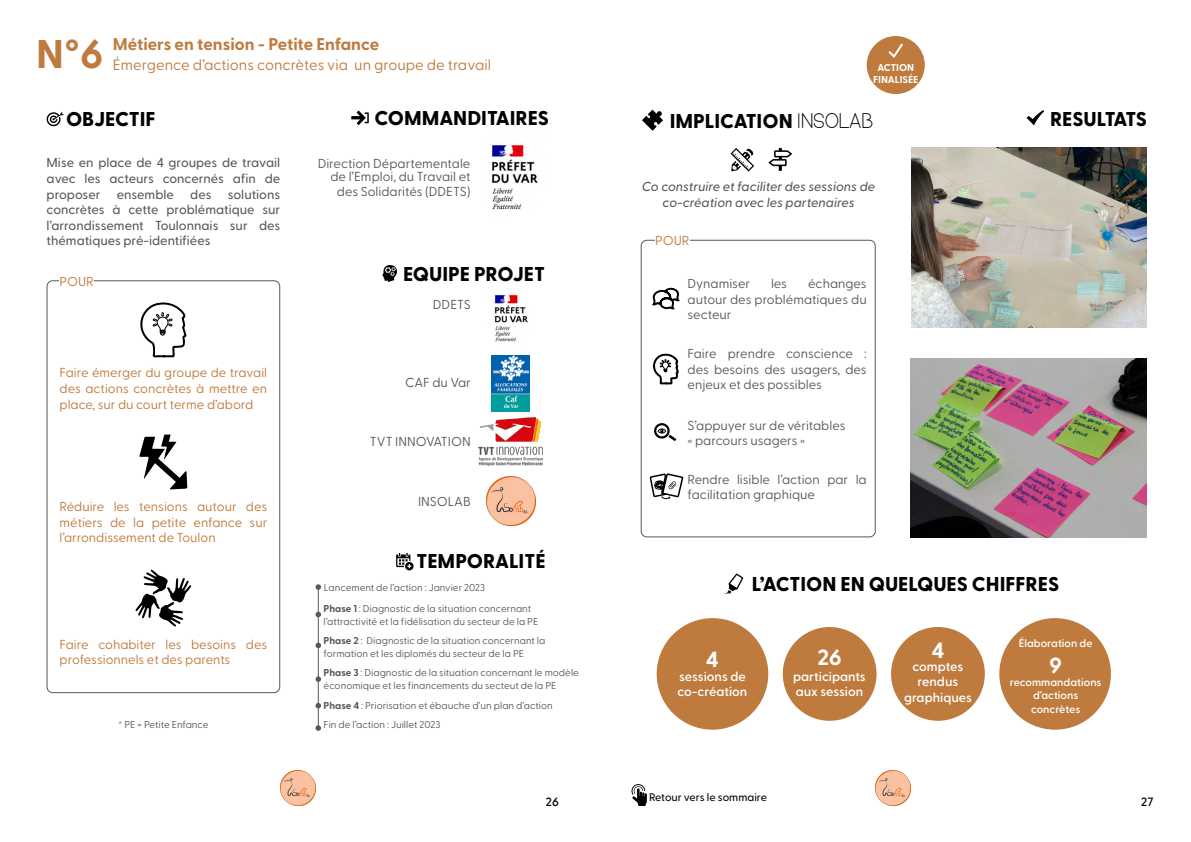
<style>
.page{position:relative;width:1191px;height:842px;background:#fff}
.page>*{position:absolute;margin:0;border:0;box-sizing:border-box;transform-origin:0 0}
.t1{font:700 40px "Greycliff CF";color:#bf7b3d}
.t2{font:700 22px "Greycliff CF";color:#fff}
.t3{font:800 20px "Greycliff CF";color:#010202}
.t4{font:800 20px "Greycliff CF";color:#000}
.t5{font:700 17px "Greycliff CF";color:#bf7b3d}
.t6{font:15px "Greycliff CF";color:#bf7b3d}
.t7{font:13px/15.6px "Greycliff CF";color:#585856;text-align:justify}
.t8{font:13px/15.6px "Greycliff CF";color:#bf7b3d;text-align:justify}
.t9{font:500 13px/15.6px "Greycliff CF";color:#585856;text-align:justify}
.t10{font:600 13px/15.6px "Greycliff CF";color:#fff}
.t11{font:italic 500 13px/15.6px "Greycliff CF";color:#585856;text-align:center}
.t12{font:600 12px "Greycliff CF";color:#000}
.t13{font:600 11px/13.2px "Greycliff CF";color:#fff;text-align:center}
.t14{font:500 11px "Greycliff CF";color:#000}
.t15{font:10px/21.2px "Greycliff CF";color:#585856}
.t16{font:700 10px/12px "Greycliff CF";color:#fff;text-align:center}
.s1{font-weight:700}
.s2{font-family:"Bavro";font-weight:400}
</style>
<div class="page">
<img style="left:280px;top:770px;width:35px;height:35px">
<img style="left:876px;top:770px;width:34px;height:35px">
<svg style="left:631px;top:784px;width:16px;height:22px"></svg>
<div style="left:999px;top:618px;width:112px;height:112px;background:#bf7b3d;border-radius:50%"></div>
<div style="left:782px;top:627px;width:94px;height:94px;background:#bf7b3d;border-radius:50%"></div>
<div style="left:891px;top:627px;width:93px;height:94px;background:#bf7b3d;border-radius:50%"></div>
<svg style="left:47px;top:112px;width:17px;height:14px"></svg>
<svg style="left:351px;top:111px;width:18px;height:14px"></svg>
<svg style="left:382px;top:265px;width:15px;height:17px"></svg>
<img style="left:492px;top:145px;width:46px;height:64px">
<svg style="left:396px;top:553px;width:17px;height:17px"></svg>
<img style="left:478px;top:417px;width:65px;height:49px">
<img style="left:486px;top:476px;width:49px;height:49px">
<div style="left:47px;top:280px;width:233px;height:413px;border:1px solid #575756;border-radius:6px"></div>
<div style="left:60px;top:275px;width:34px;height:11px;background:#fff"></div>
<img style="left:494px;top:294px;width:34px;height:48px">
<svg style="left:727px;top:573px;width:16px;height:20px"></svg>
<div style="left:656px;top:618px;width:112px;height:112px;background:#bf7b3d;border-radius:50%"></div>
<svg style="left:1026px;top:110px;width:18px;height:15px"></svg>
<svg style="left:730px;top:148px;width:24px;height:24px"></svg>
<svg style="left:768px;top:148px;width:24px;height:23px"></svg>
<svg style="left:650px;top:239px;width:30px;height:71px"></svg>
<svg style="left:653px;top:353px;width:26px;height:88px"></svg>
<svg style="left:650px;top:473px;width:34px;height:27px"></svg>
<div style="left:640px;top:240px;width:235px;height:297px;border:1px solid #575756;border-radius:6px"></div>
<div style="left:655px;top:234px;width:34px;height:11px;background:#fff"></div>
<svg style="left:642px;top:110px;width:21px;height:21px"></svg>
<div style="left:866px;top:36px;width:58px;height:58px;background:#bf7b3d;border-radius:50%"></div>
<svg style="left:888px;top:43px;width:15px;height:15px"></svg>
<img style="left:910px;top:359px;width:236px;height:179px">
<img style="left:911px;top:148px;width:235px;height:179px">
<img style="left:492px;top:356px;width:38px;height:55px">
<svg style="left:136px;top:570px;width:55px;height:56px"></svg>
<svg style="left:139px;top:434px;width:48px;height:55px"></svg>
<svg style="left:140px;top:302px;width:47px;height:56px"></svg>
<hr style="left:318px;top:587px;width:1px;height:142px;background:#585856">
<svg style="left:315px;top:643px;width:6px;height:5px"></svg>
<svg style="left:315px;top:612px;width:6px;height:5px"></svg>
<svg style="left:315px;top:584px;width:6px;height:6px"></svg>
<svg style="left:315px;top:676px;width:6px;height:6px"></svg>
<svg style="left:315px;top:703px;width:6px;height:5px"></svg>
<svg style="left:315px;top:725px;width:6px;height:6px"></svg>
<h1 class="t1" style="left:36px;top:24px;width:69px">N°6</h1>
<h3 class="t5" style="left:113px;top:31px;width:268px">Métiers en tension - Petite Enfance</h3>
<h3 class="t6" style="left:113px;top:54px;width:380px">Émergence d’actions concrètes via un groupe de travail</h3>
<h3 class="t3" style="left:66px;top:104px;width:91px">OBJECTIF</h3>
<h3 class="t3" style="left:374px;top:103px;width:176px">COMMANDITAIRES</h3>
<h3 class="t7" style="left:318px;top:156px;width:154px;line-height:13px;text-align:right">Direction Départementale de l’Emploi, du Travail et</h3>
<h3 class="t7" style="left:337px;top:183px;width:135px">des Solidarités (DDETS)</h3>
<h3 class="t9" style="left:47px;top:154px;width:235px">Mise en place de 4 groupes de travail avec les acteurs concernés afin de proposer ensemble</h3>
<h3 class="t9" style="left:47px;top:185px;width:235px;text-indent:181px">solutions concrètes à cette problématique sur l’arrondissement Toulonnais sur des thématiques pré-identifiées</h3>
<h3 class="t9" style="left:190px;top:185px;width:23px">des</h3>
<h3 class="t8" style="left:60px;top:272px;width:36px">POUR</h3>
<h3 class="t8" style="left:60px;top:364px;width:209px">Faire émerger du groupe de travail des actions concrètes à mettre en place, sur du court terme d’abord</h3>
<h3 class="t8" style="left:60px;top:498px;width:209px">Réduire les tensions autour des métiers de la petite enfance sur l’arrondissement de Toulon</h3>
<h3 class="t8" style="left:60px;top:635px;width:209px">Faire cohabiter les besoins des professionnels et des parents</h3>
<p class="t15" style="left:118px;top:714px;width:92px">* PE = Petite Enfance</p>
<h3 class="t3" style="left:403px;top:258px;width:143px">EQUIPE PROJET</h3>
<h3 class="t7" style="left:433px;top:296px;width:39px">DDETS</h3>
<h3 class="t7" style="left:405px;top:374px;width:67px">CAF du Var</h3>
<h3 class="t7" style="left:370px;top:433px;width:102px">TVT INNOVATION</h3>
<h3 class="t7" style="left:418px;top:493px;width:54px">INSOLAB</h3>
<h3 class="t3" style="left:416px;top:545px;width:131px">TEMPORALITÉ</h3>
<p class="t15" style="left:324px;top:576px;width:209px">Lancement de l’action : Janvier 2023<br><span class="s1">Phase 1</span> : Diagnostic de la situation concernant</p>
<p class="t15" style="left:324px;top:612px;width:223px;line-height:18.7px">l’attractivité et la fidélisation du secteur de la PE<br><span class="s1">Phase 2</span> : Diagnostic de la situation concernant la</p>
<p class="t15" style="left:324px;top:642px;width:202px">formation et les diplomés du secteur de la PE</p>
<p class="t15" style="left:324px;top:665px;width:257px;line-height:13px"><span class="s1">Phase 3</span> : Diagnostic de la situation concernant le modèle économique et les financements du secteut de la PE</p>
<p class="t15" style="left:324px;top:694px;width:231px"><span class="s1">Phase 4</span> : Priorisation et ébauche d’un plan d’action</p>
<p class="t15" style="left:324px;top:713px;width:119px">Fin de l’action : Juillet 2023</p>
<p class="t16" style="left:873px;top:61px;width:47px">ACTION<br>FINALISÉE</p>
<h3 class="t3" style="left:670px;top:106px;width:205px">IMPLICATION <span class="s2">INSOLAB</span></h3>
<h3 class="t3" style="left:1050px;top:103px;width:98px">RESULTATS</h3>
<h3 class="t11" style="left:642px;top:178px;width:235px">Co construire et faciliter des sessions de co-création avec les partenaires</h3>
<h3 class="t8" style="left:655px;top:231px;width:36px">POUR</h3>
<h3 class="t7" style="left:687px;top:275px;width:181px;text-indent:120px">échanges autour des problématiques du secteur</h3>
<h3 class="t7" style="left:687px;top:345px;width:181px">Faire prendre conscience : des besoins des usagers, des enjeux et des possibles</h3>
<h3 class="t7" style="left:687px;top:416px;width:159px">S’appuyer sur de véritables « parcours usagers »</h3>
<h3 class="t7" style="left:687px;top:470px;width:181px">Rendre lisible l’action par la facilitation graphique</h3>
<h3 class="t7" style="left:687px;top:275px;width:64px">Dynamiser</h3>
<h3 class="t7" style="left:771px;top:275px;width:18px">les</h3>
<h3 class="t4" style="left:752px;top:569px;width:309px">L’ACTION EN QUELQUES CHIFFRES</h3>
<h2 class="t2" style="left:706px;top:642px;width:14px">4</h2>
<h3 class="t10" style="left:677px;top:668px;width:71px">sessions de co-création</h3>
<h2 class="t2" style="left:817px;top:641px;width:26px">26</h2>
<h3 class="t10" style="left:793px;top:668px;width:74px">participants aux session</h3>
<h2 class="t2" style="left:931px;top:633px;width:14px">4</h2>
<h3 class="t10" style="left:904px;top:658px;width:69px;text-align:center">comptes rendus graphiques</h3>
<p class="t13" style="left:1018px;top:635px;width:75px">Élaboration de</p>
<h2 class="t2" style="left:1049px;top:648px;width:14px">9</h2>
<p class="t13" style="left:1009px;top:675px;width:93px">recommandations d’actions concrètes</p>
<p class="t14" style="left:649px;top:789px;width:119px">Retour vers le sommaire</p>
<p class="t12" style="left:546px;top:793px;width:14px">26</p>
<p class="t12" style="left:1141px;top:793px;width:14px">27</p>
</div>
